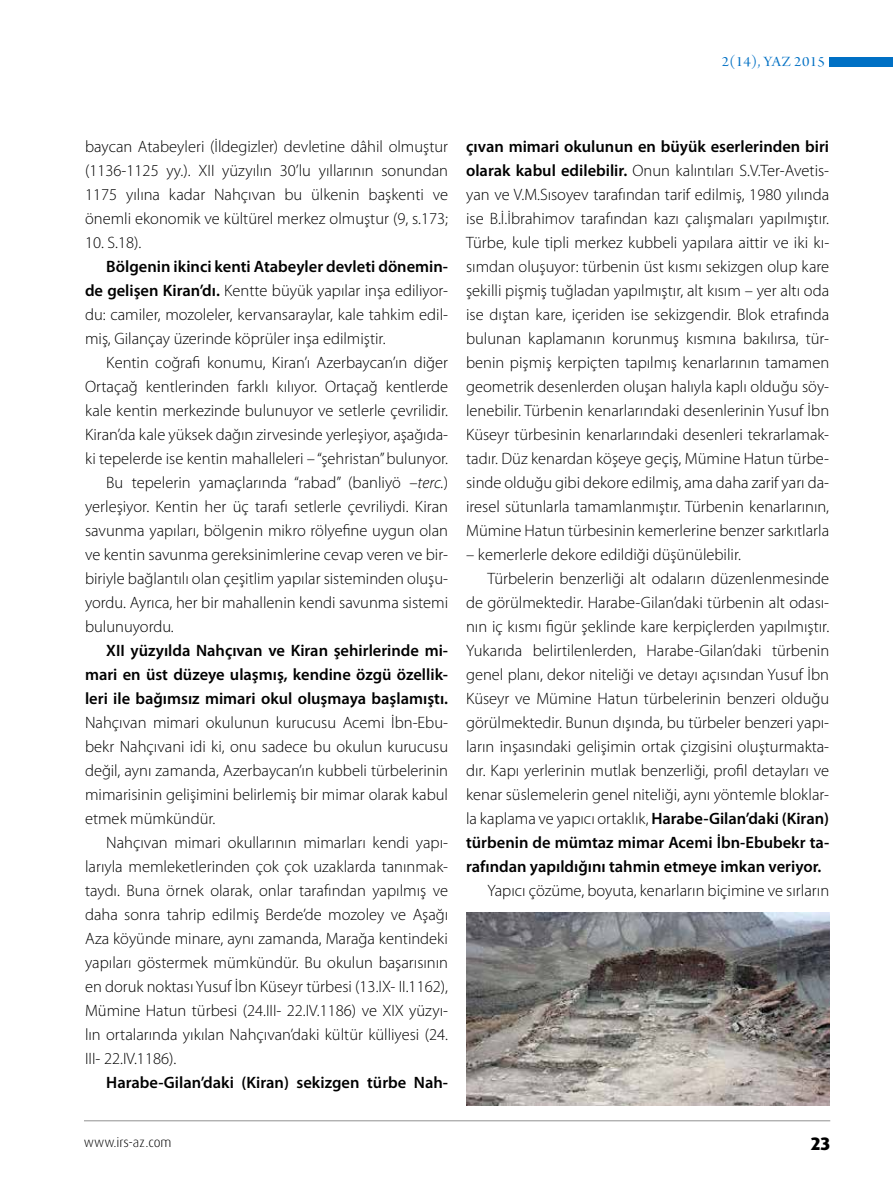
<style>
.page{position:relative;width:893px;height:1191px;background:#fff}
.page>*{position:absolute;margin:0;border:0;box-sizing:border-box;transform-origin:0 0}
.t1{font:800 18px "Dax Pro";color:#000}
.t2{font:300 16.5px/24px "Myriad Pro";color:#000;text-align:justify}
.t3{font:600 16.5px/24px "Myriad Pro";color:#000;text-align:justify}
.t4{font:15px "Arno Pro Display";letter-spacing:.02em;color:#0070c4;scale:1.1 1}
.t5{font:300 13.5px "Dax Pro";color:#000}
.s1{font-weight:600}
.s2{font-style:italic}
</style>
<div class="page">
<hr style="left:84px;top:1120px;width:746px;height:1px;background:#909090">
<img style="left:466px;top:912px;width:363px;height:194px">
<div style="left:829px;top:57px;width:64px;height:9px;background:#0070c4"></div>
<p class="t4" style="left:722px;top:53px;width:95px">2(14), YAZ 2015</p>
<p class="t2" style="left:85px;top:134px;width:365px">baycan Atabeyleri (İldegizler) devletine dâhil olmuştur (1136-1125 yy.). XII yüzyılın 30’lu yıllarının sonundan 1175 yılına kadar Nahçıvan bu ülkenin başkenti ve önemli ekonomik ve kültürel merkez olmuştur (9, s.173;</p>
<p class="t2" style="left:85px;top:230px;width:58px">10. S.18).</p>
<p class="t2" style="left:85px;top:254px;width:365px;text-indent:21px"><span class="s1">Bölgenin ikinci kenti Atabeyler devleti dönemin&shy;de gelişen Kiran’dı.</span> Kentte büyük yapılar inşa ediliyor&shy;du: camiler, mozoleler, kervansaraylar, kale tahkim edil&shy;miş, Gilançay üzerinde köprüler inşa edilmiştir.</p>
<p class="t2" style="left:106px;top:350px;width:343px">Kentin coğrafi konumu, Kiran’ı Azerbaycan’ın diğer</p>
<p class="t2" style="left:85px;top:374px;width:365px">Ortaçağ kentlerinden farklı kılıyor. Ortaçağ kentlerde</p>
<p class="t2" style="left:85px;top:398px;width:365px">kale kentin merkezinde bulunuyor ve setlerle çevrilidir.</p>
<p class="t2" style="left:85px;top:422px;width:365px">Kiran’da kale yüksek dağın zirvesinde yerleşiyor, aşağıda-</p>
<p class="t2" style="left:85px;top:446px;width:365px">ki tepelerde ise kentin mahalleleri – “şehristan” bulunyor.</p>
<p class="t2" style="left:106px;top:470px;width:343px">Bu tepelerin yamaçlarında “rabad” (banliyö –<span class="s2">terc.</span>)</p>
<p class="t2" style="left:85px;top:494px;width:365px">yerleşiyor. Kentin her üç tarafı setlerle çevriliydi. Kiran</p>
<p class="t2" style="left:85px;top:518px;width:365px">savunma yapıları, bölgenin mikro rölyefine uygun olan</p>
<p class="t2" style="left:85px;top:542px;width:365px">ve kentin savunma gereksinimlerine cevap veren ve bir-</p>
<p class="t2" style="left:85px;top:566px;width:365px">biriyle bağlantılı olan çeşitlim yapılar sisteminden oluşu-</p>
<p class="t2" style="left:85px;top:590px;width:365px">yordu. Ayrıca, her bir mahallenin kendi savunma sistemi</p>
<p class="t2" style="left:85px;top:614px;width:90px">bulunuyordu.</p>
<p class="t3" style="left:85px;top:638px;width:365px;text-indent:21px">XII yüzyılda Nahçıvan ve Kiran şehirlerinde mi&shy;mari en üst düzeye ulaşmış, kendine özgü özellik&shy;leri ile bağımsız mimari okul oluşmaya başlamıştı.</p>
<p class="t2" style="left:85px;top:711px;width:365px">Nahçıvan mimari okulunun kurucusu Acemi İbn-Ebu&shy;bekr Nahçıvani idi ki, onu sadece bu okulun kurucusu değil, aynı zamanda, Azerbaycan’ın kubbeli türbelerinin mimarisinin gelişimini belirlemiş bir mimar olarak kabul etmek mümkündür.</p>
<p class="t2" style="left:85px;top:831px;width:365px;text-indent:21px">Nahçıvan mimari okullarının mimarları kendi yapı&shy;larıyla memleketlerinden çok çok uzaklarda tanınmak&shy;taydı. Buna örnek olarak, onlar tarafından yapılmış ve daha sonra tahrip edilmiş Berde’de mozoley ve Aşağı Aza köyünde minare, aynı zamanda, Marağa kentindeki yapıları göstermek mümkündür. Bu okulun başarısının en doruk noktası Yusuf İbn Küseyr türbesi (13.IX- II.1162), Mümine Hatun türbesi (24.III- 22.IV.1186) ve XIX yüzyı&shy;lın ortalarında yıkılan Nahçıvan’daki kültür külliyesi (24.<br>III- 22.IV.1186).</p>
<p class="t3" style="left:106px;top:1070px;width:343px">Harabe-Gilan’daki (Kiran) sekizgen türbe Nah-</p>
<p class="t2" style="left:466px;top:135px;width:365px"><span class="s1">çıvan mimari okulunun en büyük eserlerinden biri olarak kabul edilebilir.</span> Onun kalıntıları S.V.Ter-Avetis&shy;yan ve V.M.Sısoyev tarafından tarif edilmiş, 1980 yılında ise B.İ.İbrahimov tarafından kazı çalışmaları yapılmıştır.<br>Türbe, kule tipli merkez kubbeli yapılara aittir ve iki kı&shy;sımdan oluşuyor: türbenin üst kısmı sekizgen olup kare şekilli pişmiş tuğladan yapılmıştır, alt kısım – yer altı oda ise dıştan kare, içeriden ise sekizgendir. Blok etrafında bulunan kaplamanın korunmuş kısmına bakılırsa, tür&shy;benin pişmiş kerpiçten tapılmış kenarlarının tamamen geometrik desenlerden oluşan halıyla kaplı olduğu söy&shy;lenebilir. Türbenin kenarlarındaki desenlerinin Yusuf İbn Küseyr türbesinin kenarlarındaki desenleri tekrarlamak&shy;tadır. Düz kenardan köşeye geçiş, Mümine Hatun türbe&shy;sinde olduğu gibi dekore edilmiş, ama daha zarif yarı da&shy;iresel sütunlarla tamamlanmıştır. Türbenin kenarlarının, Mümine Hatun türbesinin kemerlerine benzer sarkıtlarla</p>
<p class="t2" style="left:466px;top:543px;width:276px">– kemerlerle dekore edildiği düşünülebilir.</p>
<p class="t2" style="left:487px;top:567px;width:343px">Türbelerin benzerliği alt odaların düzenlenmesinde</p>
<p class="t2" style="left:466px;top:591px;width:365px">de görülmektedir. Harabe-Gilan’daki türbenin alt odası-</p>
<p class="t2" style="left:466px;top:615px;width:365px">nın iç kısmı figür şeklinde kare kerpiçlerden yapılmıştır.</p>
<p class="t2" style="left:466px;top:639px;width:365px">Yukarıda belirtilenlerden, Harabe-Gilan’daki türbenin</p>
<p class="t2" style="left:466px;top:663px;width:365px">genel planı, dekor niteliği ve detayı açısından Yusuf İbn</p>
<p class="t2" style="left:466px;top:687px;width:365px">Küseyr ve Mümine Hatun türbelerinin benzeri olduğu</p>
<p class="t2" style="left:466px;top:711px;width:365px">görülmektedir. Bunun dışında, bu türbeler benzeri yapı-</p>
<p class="t2" style="left:466px;top:735px;width:365px">ların inşasındaki gelişimin ortak çizgisini oluşturmakta-</p>
<p class="t2" style="left:466px;top:759px;width:365px">dır. Kapı yerlerinin mutlak benzerliği, profil detayları ve</p>
<p class="t2" style="left:466px;top:783px;width:365px">kenar süslemelerin genel niteliği, aynı yöntemle bloklar-</p>
<p class="t2" style="left:466px;top:807px;width:365px">la kaplama ve yapıcı ortaklık, <span class="s1">Harabe-Gilan’daki (Kiran)</span></p>
<p class="t3" style="left:466px;top:830px;width:365px">türbenin de mümtaz mimar Acemi İbn-Ebubekr ta-</p>
<p class="t3" style="left:466px;top:854px;width:357px">rafından yapıldığını tahmin etmeye imkan veriyor.</p>
<p class="t2" style="left:487px;top:879px;width:343px">Yapıcı çözüme, boyuta, kenarların biçimine ve sırların</p>
<p class="t5" style="left:84px;top:1133px;width:89px">www.irs-az.com</p>
<p class="t1" style="left:811px;top:1131px;width:21px">23</p>
</div>
